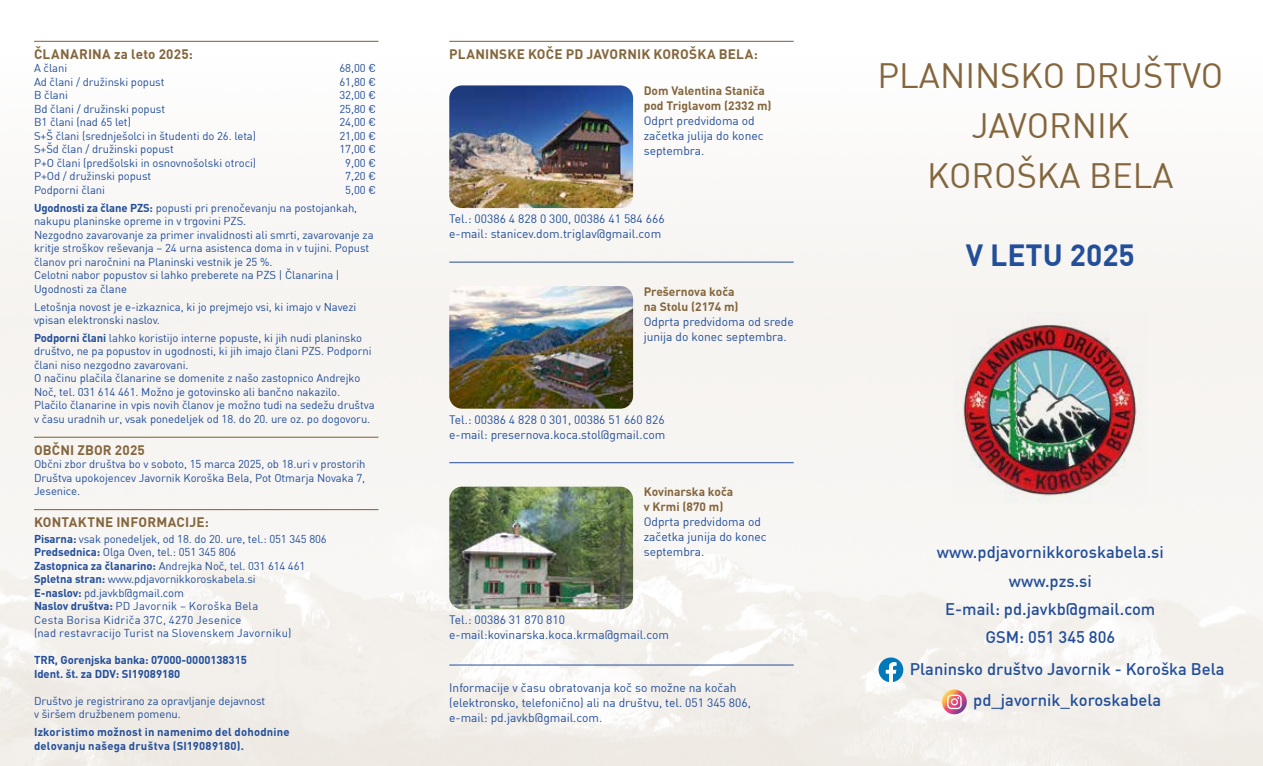
<style>
.page{position:relative;width:1263px;height:766px;background:#fff}
.page>*{position:absolute;margin:0;border:0;box-sizing:border-box;transform-origin:0 0}
.t1{font:34.5px/49.9px "DINCE";color:#84663d;text-align:center}
.t2{font:700 30px "DINCE";color:#224e9a}
.t3{font:500 16.5px/28.3px "DINCE";color:#224e9a;text-align:center}
.t4{font:700 13.5px "DINCE";letter-spacing:.015em;color:#84663d}
.t5{font:12px/15px "DINCE";color:#224e9a}
.t6{font:700 12px/15px "DINCE";color:#84663d}
.t7{font:11.25px/13.5px "DINCE";letter-spacing:-.005em;color:#224e9a}
.t8{font:700 11.25px/13.5px "DINCE";letter-spacing:.02em;color:#224e9a}
.t9{font:700 11.25px/13.5px "DINCE";letter-spacing:-.005em;color:#224e9a}
.s1{font-weight:700}
</style>
<div class="page">
<img style="left:0;top:97px;width:1263px;height:668px">
<svg style="left:878px;top:657px;width:25px;height:25px"></svg>
<svg style="left:942px;top:689px;width:25px;height:25px"></svg>
<svg style="left:947px;top:694px;width:15px;height:15px"></svg>
<hr style="left:34px;top:41px;width:344px;height:1px;background:#84663d">
<hr style="left:34px;top:436px;width:344px;height:1px;background:#84663d">
<hr style="left:34px;top:509px;width:344px;height:1px;background:#84663d">
<img style="left:953px;top:312px;width:194px;height:192px">
<img style="left:449px;top:486px;width:184px;height:123px">
<img style="left:449px;top:286px;width:184px;height:122px">
<img style="left:449px;top:85px;width:184px;height:123px">
<hr style="left:449px;top:41px;width:345px;height:1px;background:#84663d">
<hr style="left:449px;top:262px;width:345px;height:1px;background:#224e9a">
<hr style="left:449px;top:462px;width:345px;height:1px;background:#224e9a">
<hr style="left:449px;top:664px;width:345px;height:1px;background:#224e9a">
<p class="t4" style="left:34px;top:45px;width:160px">ČLANARINA za leto 2025:</p>
<p class="t7" style="left:34px;top:61px;width:35px">A člani</p>
<p class="t7" style="left:339px;top:61px;width:38px">68,00 €</p>
<p class="t7" style="left:34px;top:75px;width:132px">Ad člani / družinski popust</p>
<p class="t7" style="left:339px;top:75px;width:38px">61,80 €</p>
<p class="t7" style="left:34px;top:88px;width:35px">B člani</p>
<p class="t7" style="left:339px;top:88px;width:38px">32,00 €</p>
<p class="t7" style="left:34px;top:102px;width:133px">Bd člani / družinski popust</p>
<p class="t7" style="left:339px;top:102px;width:38px">25,80 €</p>
<p class="t7" style="left:34px;top:115px;width:98px">B1 člani (nad 65 let)</p>
<p class="t7" style="left:339px;top:115px;width:38px">24,00 €</p>
<p class="t7" style="left:34px;top:129px;width:224px">S+Š člani (srednješolci in študenti do 26. leta)</p>
<p class="t7" style="left:339px;top:129px;width:38px">21,00 €</p>
<p class="t7" style="left:34px;top:142px;width:141px">S+Šd član / družinski popust</p>
<p class="t7" style="left:339px;top:142px;width:38px">17,00 €</p>
<p class="t7" style="left:34px;top:156px;width:224px">P+O člani (predšolski in osnovnošolski otroci)</p>
<p class="t7" style="left:345px;top:156px;width:32px">9,00 €</p>
<p class="t7" style="left:34px;top:169px;width:119px">P+Od / družinski popust</p>
<p class="t7" style="left:345px;top:169px;width:32px">7,20 €</p>
<p class="t7" style="left:34px;top:183px;width:73px">Podporni člani</p>
<p class="t7" style="left:34px;top:181px;width:343px;line-height:17.7px;text-indent:311px">5,00 €<br><span class="s1">Ugodnosti za člane PZS:</span> popusti pri prenočevanju na postojankah,</p>
<p class="t7" style="left:34px;top:214px;width:341px">nakupu planinske opreme in v trgovini PZS.<br>Nezgodno zavarovanje za primer invalidnosti ali smrti, zavarovanje za kritje stroškov reševanja – 24 urna asistenca doma in v tujini. Popust članov pri naročnini na Planinski vestnik je 25 %.<br>Celotni nabor popustov si lahko preberete na PZS | Članarina | Ugodnosti za člane</p>
<p class="t7" style="left:34px;top:299px;width:324px">Letošnja novost je e-izkaznica, ki jo prejmejo vsi, ki imajo v Navezi vpisan elektronski naslov.</p>
<p class="t7" style="left:34px;top:331px;width:342px"><span class="s1">Podporni člani</span> lahko koristijo interne popuste, ki jih nudi planinsko društvo, ne pa popustov in ugodnosti, ki jih imajo člani PZS. Podporni člani niso nezgodno zavarovani.<br>O načinu plačila članarine se domenite z našo zastopnico Andrejko Noč, tel. 031 614 461. Možno je gotovinsko ali bančno nakazilo.<br>Plačilo članarine in vpis novih članov je možno tudi na sedežu društva v času uradnih ur, vsak ponedeljek od 18. do 20. ure oz. po dogovoru.</p>
<p class="t4" style="left:34px;top:441px;width:112px">OBČNI ZBOR 2025</p>
<p class="t7" style="left:34px;top:457px;width:333px;text-align:justify">Občni zbor društva bo v soboto, 15 marca 2025, ob 18.uri v prostorih Društva upokojencev Javornik Koroška Bela, Pot Otmarja Novaka 7, Jesenice.</p>
<p class="t4" style="left:34px;top:513px;width:176px">KONTAKTNE INFORMACIJE:</p>
<p class="t7" style="left:34px;top:531px;width:294px"><span class="s1">Pisarna:</span> vsak ponedeljek, od 18. do 20. ure, tel.: 051 345 806<br><span class="s1">Predsednica:</span> Olga Oven, tel.: 051 345 806<br><span class="s1">Zastopnica za članarino:</span> Andrejka Noč, tel. 031 614 461<br><span class="s1">Spletna stran:</span> www.pdjavornikkoroskabela.si<br><span class="s1">E-naslov:</span> pd.javkb@gmail.com<br><span class="s1">Naslov društva:</span> PD Javornik – Koroška Bela<br>Cesta Borisa Kidriča 37C, 4270 Jesenice<br>(nad restavracijo Turist na Slovenskem Javorniku)</p>
<p class="t9" style="left:34px;top:653px;width:214px">TRR, Gorenjska banka: 07000-0000138315<br>Ident. št. za DDV: SI19089180</p>
<p class="t7" style="left:34px;top:693px;width:233px">Društvo je registrirano za opravljanje dejavnost v širšem družbenem pomenu.</p>
<p class="t8" style="left:34px;top:724px;width:257px">Izkoristimo možnost in namenimo del dohodnine delovanju našega društva (SI19089180).</p>
<p class="t4" style="left:449px;top:45px;width:310px">PLANINSKE KOČE PD JAVORNIK KOROŠKA BELA:</p>
<p class="t6" style="left:644px;top:83px;width:129px">Dom Valentina Staniča pod Triglavom (2332 m)</p>
<p class="t5" style="left:644px;top:113px;width:121px">Odprt predvidoma od začetka julija do konec septembra.</p>
<p class="t5" style="left:449px;top:211px;width:217px">Tel.: 00386 4 828 0 300, 00386 41 584 666 e-mail: stanicev.dom.triglav@gmail.com</p>
<p class="t6" style="left:644px;top:283px;width:96px">Prešernova koča na Stolu (2174 m)</p>
<p class="t5" style="left:644px;top:313px;width:151px">Odprta predvidoma od srede junija do konec septembra.</p>
<p class="t5" style="left:449px;top:411px;width:218px">Tel.: 00386 4 828 0 301, 00386 51 660 826 e-mail: presernova.koca.stol@gmail.com</p>
<p class="t6" style="left:644px;top:484px;width:91px">Kovinarska koča v Krmi (870 m)</p>
<p class="t5" style="left:644px;top:514px;width:125px">Odprta predvidoma od začetka junija do konec septembra.</p>
<p class="t5" style="left:449px;top:612px;width:221px">Tel.: 00386 31 870 810 e-mail:kovinarska.koca.krma@gmail.com</p>
<p class="t5" style="left:449px;top:679px;width:303px">Informacije v času obratovanja koč so možne na kočah (elektronsko, telefonično) ali na društvu, tel. 051 345 806, e-mail: pd.javkb@gmail.com.</p>
<h1 class="t1" style="left:877px;top:50px;width:347px">PLANINSKO DRUŠTVO<br>JAVORNIK<br>KOROŠKA BELA</h1>
<h2 class="t2" style="left:966px;top:235px;width:171px">V LETU 2025</h2>
<h3 class="t3" style="left:937px;top:537px;width:229px">www.pdjavornikkoroskabela.si www.pzs.si<br>E-mail: pd.javkb@gmail.com<br>GSM: 051 345 806</h3>
<h3 class="t3" style="left:910px;top:653px;width:316px;line-height:30.9px">Planinsko društvo Javornik - Koroška Bela pd_javornik_koroskabela</h3>
</div>
